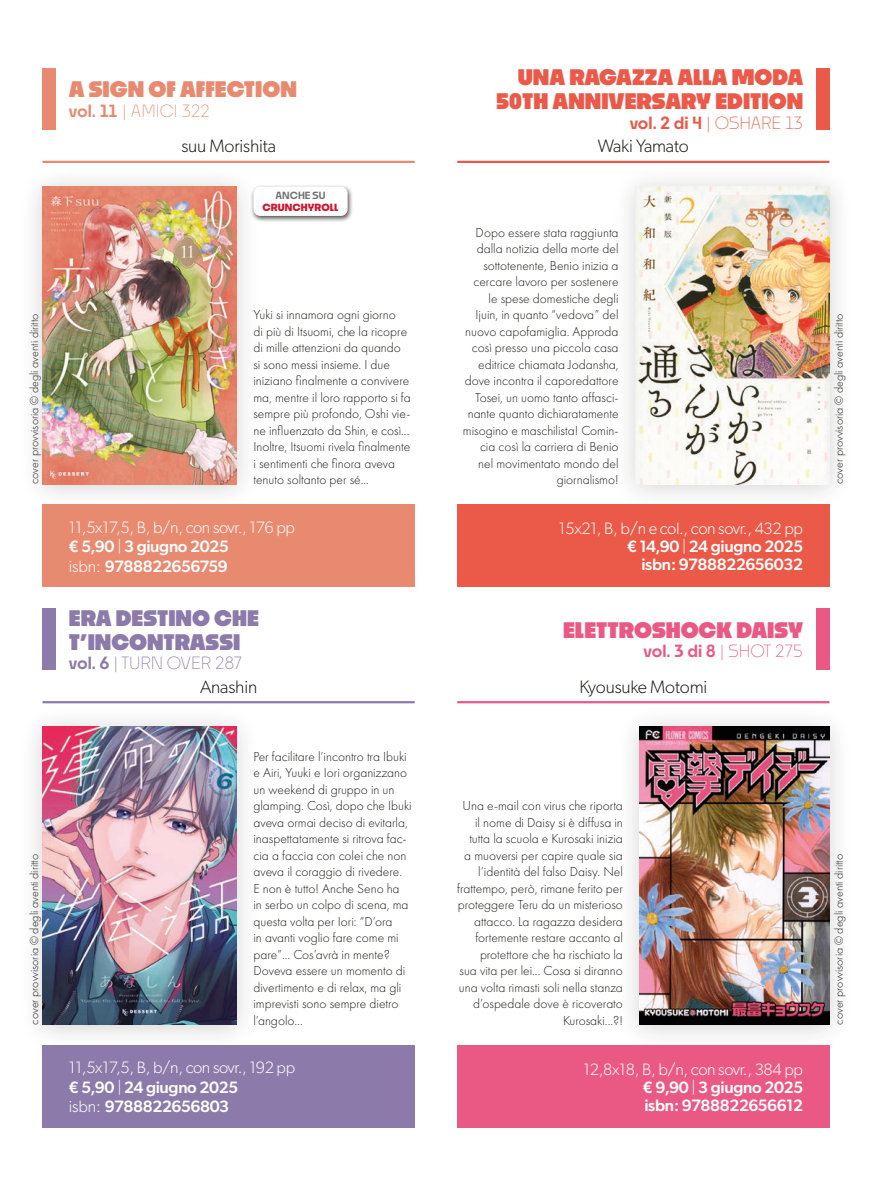
<style>
.page{position:relative;width:872px;height:1191px;background:#fff}
.page>*{position:absolute;margin:0;border:0;box-sizing:border-box;transform-origin:0 0}
.t1{font:900 21px/24px "Noka";color:#eb5949;text-align:right}
.t2{font:900 21px "Noka";color:#8b7aaa}
.t3{font:900 21px "Noka";color:#ea5984}
.t4{font:900 21px "Noka";color:#e88a70}
.t5{font:300 18px "Gibson";letter-spacing:-.01em;color:#1d1d1b}
.t6{font:300 16.5px/19.5px "Gibson";letter-spacing:-.02em;color:#fff}
.t7{font:500 16.5px "Gibson";letter-spacing:-.02em;color:#fff}
.t8{font:300 16.5px "Noka";color:#8b7aaa}
.t9{font:300 16.5px "Noka";color:#eb5949}
.t10{font:600 16.5px "Noka";color:#ea5984}
.t11{font:300 16.5px "Noka";color:#e88a70}
.t12{font:300 13.5px/16.5px "Futura PT";color:#1d1d1b;text-align:right}
.t13{font:300 12px "Futura PT";color:#1d1d1b}
.t14{font:700 9.75px "Noka";letter-spacing:.01em;color:#ce162c}
.t15{font:600 9.75px "Noka";color:#70706f}
.s1{font-weight:600}
.s2{font-weight:500}
.s3{font-weight:300}
</style>
<div class="page">
<hr style="left:457px;top:701px;width:372px;height:2px;background:#ea5984">
<hr style="left:43px;top:701px;width:372px;height:2px;background:#8b7bab">
<hr style="left:457px;top:161px;width:372px;height:2px;background:#eb5a49">
<hr style="left:43px;top:161px;width:372px;height:2px;background:#e88a71">
<div style="left:816px;top:608px;width:13px;height:61px;background:#ea5984"></div>
<div style="left:43px;top:608px;width:13px;height:61px;background:#8b7aaa"></div>
<div style="left:816px;top:68px;width:13px;height:61px;background:#eb5949"></div>
<div style="left:43px;top:68px;width:13px;height:61px;background:#e88a70"></div>
<div style="left:616px;top:705px;width:237px;height:345px;background:#1d1d1b;opacity:.2"></div>
<img style="left:640px;top:727px;width:189px;height:297px">
<div style="left:19px;top:705px;width:241px;height:345px;background:#1d1d1b;opacity:.2"></div>
<img style="left:43px;top:727px;width:193px;height:297px">
<div style="left:612px;top:165px;width:241px;height:345px;background:#1d1d1b;opacity:.2"></div>
<img style="left:636px;top:187px;width:193px;height:297px">
<div style="left:19px;top:165px;width:241px;height:345px;background:#1d1d1b;opacity:.2"></div>
<img style="left:43px;top:187px;width:193px;height:297px">
<div style="left:457px;top:1045px;width:372px;height:82px;background:#ea5984"></div>
<div style="left:43px;top:1045px;width:371px;height:82px;background:#8b7aaa"></div>
<div style="left:457px;top:504px;width:372px;height:83px;background:#eb5949"></div>
<div style="left:43px;top:504px;width:371px;height:83px;background:#e88a70"></div>
<div style="left:250px;top:184px;width:103px;height:38px;background:#1d1d1b;opacity:.75"></div>
<div style="left:253px;top:187px;width:94px;height:29px;background:#fff;border-radius:7px"></div>
<p class="t4" style="left:69px;top:76px;width:229px">A SIGN OF AFFECTION</p>
<p class="t11" style="left:69px;top:100px;width:143px"><span class="s1">vol. 11</span> | AMICI 322</p>
<p class="t5" style="left:181px;top:135px;width:96px">suu Morishita</p>
<p class="t15" style="left:275px;top:189px;width:51px">ANCHE SU</p>
<p class="t14" style="left:262px;top:201px;width:78px">CRUNCHYROLL</p>
<p class="t1" style="left:496px;top:65px;width:308px">UNA RAGAZZA ALLA MODA<br>50TH ANNIVERSARY EDITION</p>
<p class="t9" style="left:630px;top:112px;width:175px"><span class="s1">vol. 2 di 4</span> | OSHARE 13</p>
<p class="t5" style="left:598px;top:135px;width:92px">Waki Yamato</p>
<p class="t12" style="left:463px;top:224px;width:157px">Dopo essere stata raggiunta dalla notizia della morte del sottotenente, Benio inizia a cercare lavoro per sostenere le spese domestiche degli<br>Ijuin, in quanto “vedova” del nuovo capofamiglia. Approda così presso una piccola casa editrice chiamata Jodansha, dove incontra il caporedattore<br>Tosei, un uomo tanto affasci&shy;nante quanto dichiaratamente misogino e maschilista! Comin&shy;cia così la carriera di Benio nel movimentato mondo del giornalismo!</p>
<p class="t12" style="left:253px;top:307px;width:159px;text-align:left">Yuki si innamora ogni giorno<br>di più di Itsuomi, che la ricopre di mille attenzioni da quando si sono messi insieme. I due iniziano finalmente a convivere ma, mentre il loro rapporto si fa sempre più profondo, Oshi vie&shy;ne influenzato da Shin, e così...<br>Inoltre, Itsuomi rivela finalmente i sentimenti che finora aveva tenuto soltanto per sé...</p>
<p class="t13" style="left:27px;top:484px;width:172px;rotate:-90deg">cover provvisoria © degli aventi diritto</p>
<p class="t13" style="left:832px;top:484px;width:172px;rotate:-90deg">cover provvisoria © degli aventi diritto</p>
<p class="t6" style="left:69px;top:517px;width:228px">11,5x17,5, B, b/n, con sovr., 176 pp <span class="s2">€ 5,90</span> | <span class="s2">3 giugno 2025</span></p>
<p class="t7" style="left:69px;top:554px;width:160px"><span class="s3">isbn:</span> 9788822656759</p>
<p class="t2" style="left:69px;top:604px;width:191px">ERA DESTINO CHE</p>
<p class="t2" style="left:69px;top:628px;width:173px">T’INCONTRASSI</p>
<p class="t8" style="left:69px;top:652px;width:176px"><span class="s1">vol. 6</span> | TURN OVER 287</p>
<p class="t5" style="left:200px;top:675px;width:59px">Anashin</p>
<p class="t6" style="left:559px;top:518px;width:246px">15x21, B, b/n e col., con sovr., 432 pp</p>
<p class="t7" style="left:627px;top:535px;width:177px">€ 14,90 <span class="s3">|</span> 24 giugno 2025</p>
<p class="t7" style="left:641px;top:553px;width:163px">isbn: 9788822656032</p>
<p class="t3" style="left:563px;top:616px;width:242px">ELETTROSHOCK DAISY</p>
<p class="t10" style="left:643px;top:640px;width:161px">vol. 3 di 8 <span class="s3">| SHOT 275</span></p>
<p class="t5" style="left:579px;top:675px;width:129px">Kyousuke Motomi</p>
<p class="t12" style="left:253px;top:748px;width:160px;text-align:left">Per facilitare l’incontro tra Ibuki e Airi, Yuuki e Iori organizzano un weekend di gruppo in un glamping. Così, dopo che Ibuki aveva ormai deciso di evitarla, inaspettatamente si ritrova fac&shy;cia a faccia con colei che non aveva il coraggio di rivedere.<br>E non è tutto! Anche Seno ha<br>in serbo un colpo di scena, ma questa volta per Iori: “D’ora<br>in avanti voglio fare come mi pare”… Cos’avrà in mente?<br>Doveva essere un momento di divertimento e di relax, ma gli imprevisti sono sempre dietro l’angolo...</p>
<p class="t12" style="left:457px;top:797px;width:167px">Una e-mail con virus che riporta il nome di Daisy si è diffusa in tutta la scuola e Kurosaki inizia<br>a muoversi per capire quale sia l’identità del falso Daisy. Nel frattempo, però, rimane ferito per proteggere Teru da un misterioso attacco. La ragazza desidera fortemente restare accanto al protettore che ha rischiato la<br>sua vita per lei... Cosa si diranno una volta rimasti soli nella stanza d’ospedale dove è ricoverato<br>Kurosaki...?!</p>
<p class="t13" style="left:27px;top:1024px;width:172px;rotate:-90deg">cover provvisoria © degli aventi diritto</p>
<p class="t13" style="left:832px;top:1024px;width:172px;rotate:-90deg">cover provvisoria © degli aventi diritto</p>
<p class="t6" style="left:69px;top:1057px;width:228px">11,5x17,5, B, b/n, con sovr., 192 pp <span class="s2">€ 5,90</span> | <span class="s2">24 giugno 2025</span></p>
<p class="t7" style="left:69px;top:1095px;width:162px"><span class="s3">isbn:</span> 9788822656803</p>
<p class="t6" style="left:583px;top:1059px;width:221px">12,8x18, B, b/n, con sovr., 384 pp</p>
<p class="t7" style="left:643px;top:1075px;width:162px">€ 9,90 <span class="s3">|</span> 3 giugno 2025</p>
<p class="t7" style="left:644px;top:1093px;width:160px">isbn: 9788822656612</p>
</div>
